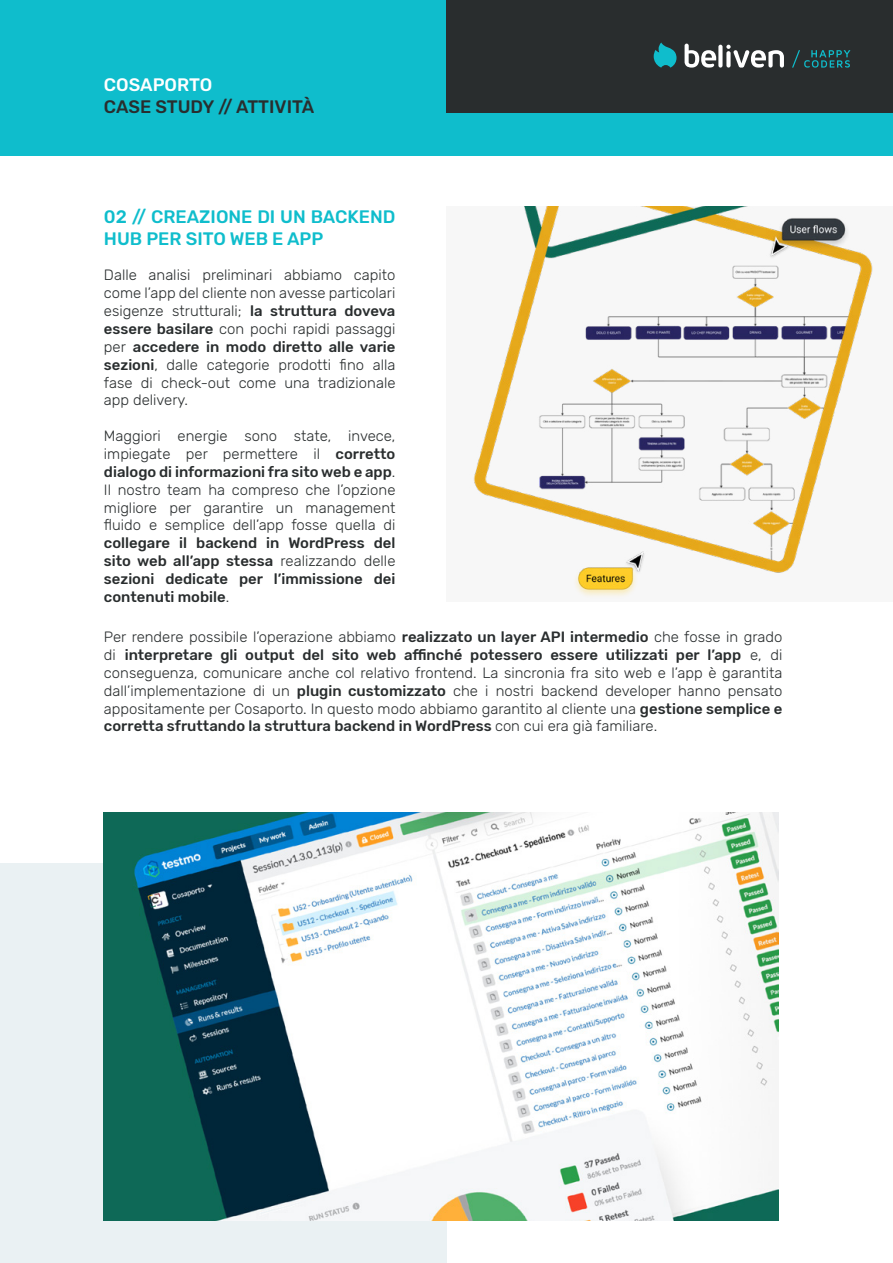
<style>
.page{position:relative;width:893px;height:1263px;background:#fff}
.page>*{position:absolute;margin:0;border:0;box-sizing:border-box;transform-origin:0 0}
.t1{font:500 18px/21.6px "Rubik";color:#0fbdcc}
.t2{font:500 18px "Rubik";color:#292d2e}
.t3{font:500 18px "Rubik";color:#fff}
.t4{font:300 14.85px/17.9px "Rubik";color:#292d2e;text-align:justify}
.t5{font:500 14.85px/17.9px "Rubik";color:#292d2e;text-align:justify}
.s1{font-weight:500}
.s2{font-weight:300}
</style>
<div class="page">
<div style="left:0;top:0;width:893px;height:155px;background:#0fbdcc"></div>
<div style="left:446px;top:0;width:447px;height:113px;background:#292d2e"></div>
<svg style="left:654px;top:43px;width:22px;height:25px"></svg>
<svg style="left:718px;top:45px;width:4px;height:23px"></svg>
<svg style="left:726px;top:45px;width:58px;height:23px"></svg>
<svg style="left:792px;top:50px;width:58px;height:18px"></svg>
<svg style="left:685px;top:44px;width:31px;height:24px"></svg>
<div style="left:446px;top:206px;width:447px;height:396px;background:#f7f7f7"></div>
<img style="left:474px;top:206px;width:399px;height:390px">
<div style="left:0;top:863px;width:446px;height:400px;background:#eaf1f3"></div>
<img style="left:104px;top:813px;width:674px;height:407px">
<p class="t3" style="left:104px;top:74px;width:110px">COSAPORTO</p>
<p class="t2" style="left:104px;top:96px;width:212px">CASE STUDY // ATTIVITÀ</p>
<p class="t1" style="left:104px;top:206px;width:293px">02 // CREAZIONE DI UN BACKEND<br>HUB PER SITO WEB E APP</p>
<p class="t4" style="left:104px;top:267px;width:293px">Dalle analisi preliminari abbiamo capito come l’app del cliente non avesse particolari esigenze strutturali; <span class="s1">la struttura doveva essere basilare</span> con pochi rapidi passaggi per <span class="s1">accedere in modo diretto alle varie sezioni</span>, dalle categorie prodotti fino alla fase di check-out come una tradizionale app delivery.</p>
<p class="t4" style="left:104px;top:427px;width:293px">Maggiori energie sono state, invece, impiegate per permettere il <span class="s1">corretto dialogo di informazioni fra sito web e app</span>.<br>Il nostro team ha compreso che l’opzione migliore per garantire un management fluido e semplice dell’app fosse quella di</p>
<p class="t5" style="left:104px;top:535px;width:293px">collegare il backend in WordPress del sito web all’app stessa <span class="s2">realizzando delle </span>sezioni dedicate per l’immissione dei contenuti mobile<span class="s2">.</span></p>
<p class="t4" style="left:104px;top:628px;width:680px">Per rendere possibile l’operazione abbiamo <span class="s1">realizzato un layer API intermedio</span> che fosse in grado di <span class="s1">interpretare gli output del sito web affinché potessero essere utilizzati per l’app</span> e, di conseguenza, comunicare anche col relativo frontend. La sincronia fra sito web e l’app è garantita dall’implementazione di un <span class="s1">plugin customizzato</span> che i nostri backend developer hanno pensato appositamente per Cosaporto. In questo modo abbiamo garantito al cliente una <span class="s1">gestione semplice e corretta sfruttando la struttura backend in WordPress</span> con cui era già familiare.</p>
</div>
